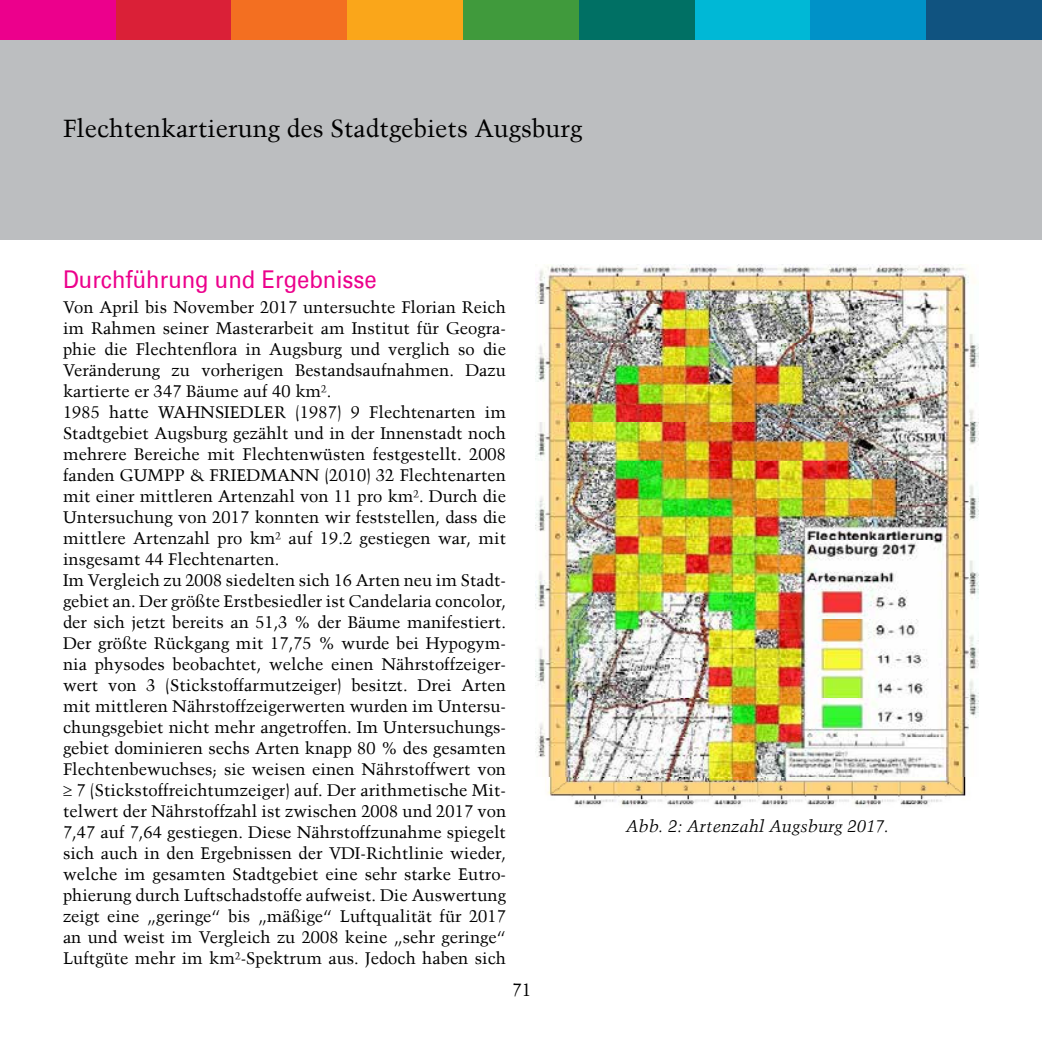
<style>
.page{position:relative;width:1042px;height:1042px;background:#fff}
.page>*{position:absolute;margin:0;border:0;box-sizing:border-box;transform-origin:0 0}
.t1{font:24.5px "Trump Mediaeval LT";color:#000}
.t2{font:24.5px "Univers Com 55 Roman";color:#ec008c;scale:.9 1}
.t3{font:17.5px "Trump Mediaeval LT";color:#000}
.t4{font:16.62px/21px "Trump Mediaeval LT";color:#000}
.t5{font:italic 16.62px "Trump Mediaeval LT";color:#000}
</style>
<div class="page">
<div style="left:0;top:0;width:1042px;height:240px;background:#bcbec0"></div>
<div style="left:0;top:0;width:116px;height:40px;background:#ec008c"></div>
<div style="left:116px;top:0;width:115px;height:40px;background:#da2037"></div>
<div style="left:231px;top:0;width:116px;height:40px;background:#f36f21"></div>
<div style="left:347px;top:0;width:116px;height:40px;background:#faa61a"></div>
<div style="left:463px;top:0;width:116px;height:40px;background:#409a3c"></div>
<div style="left:579px;top:0;width:115px;height:40px;background:#007064"></div>
<div style="left:694px;top:0;width:116px;height:40px;background:#00b8d6"></div>
<div style="left:810px;top:0;width:116px;height:40px;background:#0092c8"></div>
<div style="left:926px;top:0;width:116px;height:40px;background:#105380"></div>
<img style="left:536px;top:265px;width:443px;height:542px">
<h1 class="t1" style="left:63px;top:113px;width:521px">Flechtenkartierung des Stadtgebiets Augsburg</h1>
<h1 class="t2" style="left:63px;top:264px;width:350px">Durchführung und Ergebnisse</h1>
<p class="t4" style="left:63px;top:297px;width:445px">Von April bis November 2017 untersuchte Florian Reich im Rahmen seiner Masterarbeit am Institut für Geogra&shy;phie die Flechtenflora in Augsburg und verglich so die Veränderung zu vorherigen Bestandsaufnahmen. Dazu kartierte er 347 Bäume auf 40 km².<br>1985 hatte WAHNSIEDLER (1987) 9 Flechtenarten im Stadtgebiet Augsburg gezählt und in der Innenstadt noch mehrere Bereiche mit Flechtenwüsten festgestellt. 2008 fanden GUMPP &amp; FRIEDMANN (2010) 32 Flechtenarten mit einer mittleren Artenzahl von 11 pro km². Durch die Untersuchung von 2017 konnten wir feststellen, dass die mittlere Artenzahl pro km² auf 19.2 gestiegen war, mit insgesamt 44 Flechtenarten.<br>Im Vergleich zu 2008 siedelten sich 16 Arten neu im Stadt&shy;gebiet an. Der größte Erstbesiedler ist Candelaria concolor, der sich jetzt bereits an 51,3 % der Bäume manifestiert.<br>Der größte Rückgang mit 17,75 % wurde bei Hypogym&shy;nia physodes beobachtet, welche einen Nährstoffzeiger&shy;wert von 3 (Stickstoffarmutzeiger) besitzt. Drei Arten mit mittleren Nährstoffzeigerwerten wurden im Untersu&shy;chungsgebiet nicht mehr angetroffen. Im Untersuchungs&shy;gebiet dominieren sechs Arten knapp 80 % des gesamten Flechtenbewuchses; sie weisen einen Nährstoffwert von ≥ 7 (Stickstoffreichtumzeiger) auf. Der arithmetische Mit&shy;telwert der Nährstoffzahl ist zwischen 2008 und 2017 von 7,47 auf 7,64 gestiegen. Diese Nährstoffzunahme spiegelt sich auch in den Ergebnissen der VDI-Richtlinie wieder, welche im gesamten Stadtgebiet eine sehr starke Eutro&shy;phierung durch Luftschadstoffe aufweist. Die Auswertung zeigt eine „geringe“ bis „mäßige“ Luftqualität für 2017 an und weist im Vergleich zu 2008 keine „sehr geringe“ Luftgüte mehr im km²-Spektrum aus. Jedoch haben sich</p>
<p class="t3" style="left:512px;top:979px;width:21px">71</p>
<p class="t5" style="left:626px;top:816px;width:265px">Abb. 2: Artenzahl Augsburg 2017.</p>
</div>
